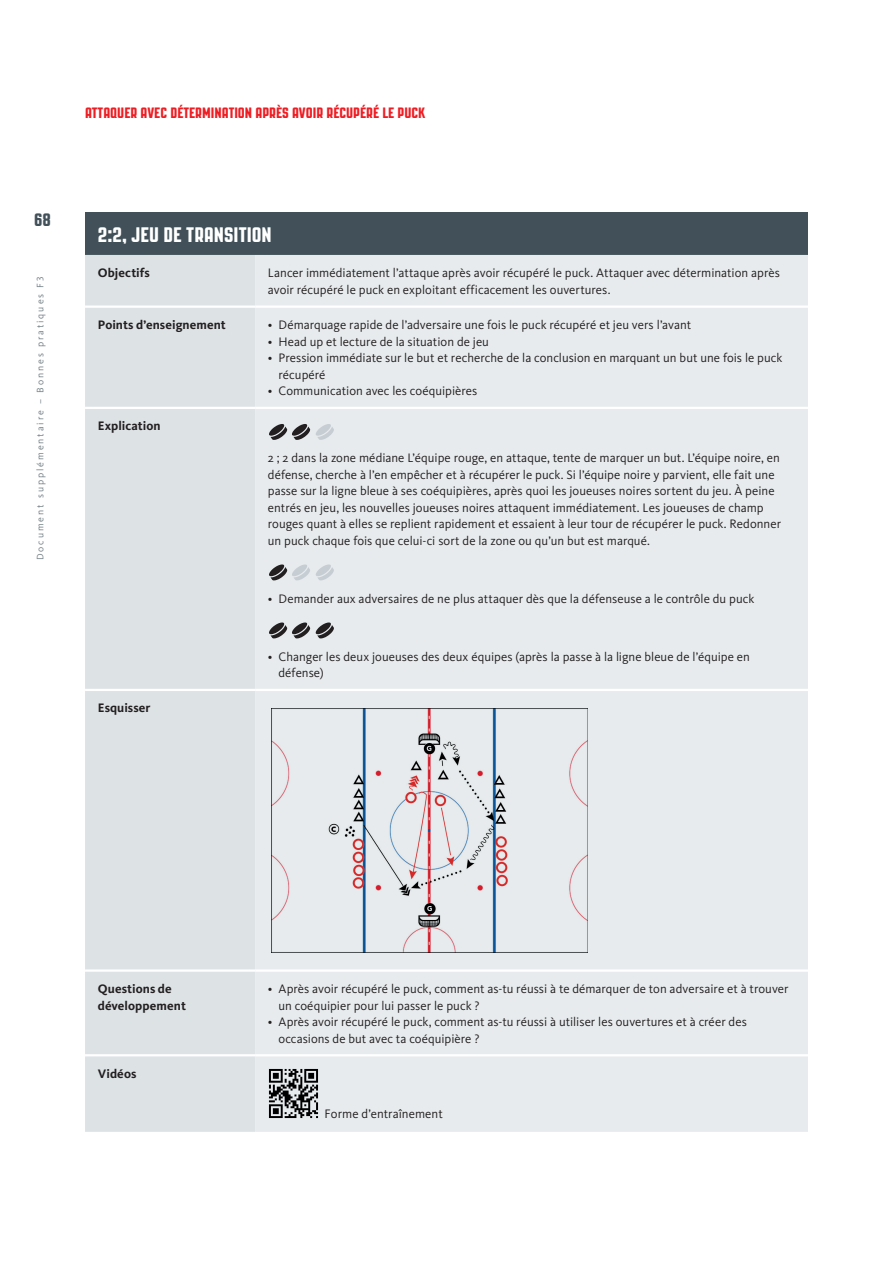
<style>
.page{position:relative;width:893px;height:1263px;background:#fff}
.page>*{position:absolute;margin:0;border:0;box-sizing:border-box;transform-origin:0 0}
.t1{font:21px "PAG Revolucion";color:#fff}
.t2{font:18px "PAG Revolucion";color:#425159}
.t3{font:15px "PAG Revolucion";color:#ee1d23}
.t4{font:12.75px/16.5px "Kievit OT";letter-spacing:.005em;color:#231f20}
.t5{font:700 12.75px/16.5px "Kievit OT";letter-spacing:.005em;color:#231f20}
.t6{font:9.75px "Kievit OT";letter-spacing:.2em;color:#717d83}
</style>
<div class="page">
<div style="left:85px;top:213px;width:723px;height:42px;background:#425159"></div>
<div style="left:85px;top:255px;width:170px;height:877px;background:#dde2e5"></div>
<div style="left:255px;top:255px;width:553px;height:877px;background:#e7ebed"></div>
<hr style="left:85px;top:305px;width:170px;height:3px;background:#fff">
<hr style="left:255px;top:305px;width:553px;height:3px;background:#fff">
<hr style="left:85px;top:407px;width:170px;height:2px;background:#fff">
<hr style="left:255px;top:407px;width:553px;height:2px;background:#fff">
<hr style="left:85px;top:689px;width:170px;height:2px;background:#fff">
<hr style="left:255px;top:689px;width:553px;height:2px;background:#fff">
<hr style="left:85px;top:969px;width:170px;height:3px;background:#fff">
<hr style="left:255px;top:969px;width:553px;height:3px;background:#fff">
<hr style="left:85px;top:1054px;width:170px;height:2px;background:#fff">
<hr style="left:255px;top:1054px;width:553px;height:2px;background:#fff">
<svg style="left:316px;top:424px;width:18px;height:16px"></svg>
<svg style="left:269px;top:424px;width:41px;height:16px"></svg>
<svg style="left:269px;top:564px;width:41px;height:16px"></svg>
<svg style="left:316px;top:564px;width:18px;height:16px"></svg>
<svg style="left:269px;top:622px;width:41px;height:16px"></svg>
<svg style="left:316px;top:622px;width:18px;height:16px"></svg>
<img style="left:272px;top:708px;width:315px;height:244px">
<img style="left:268px;top:1068px;width:51px;height:51px">
<p class="t3" style="left:85px;top:105px;width:342px">ATTAQUER AVEC DÉTERMINATION APRÈS AVOIR RÉCUPÉRÉ LE PUCK</p>
<h2 class="t2" style="left:34px;top:210px;width:18px">68</h2>
<p class="t6" style="left:34px;top:560px;width:285px;rotate:-90deg">Document supplémentaire – Bonnes pratiques F3</p>
<h1 class="t1" style="left:98px;top:223px;width:176px">2:2, JEU DE TRANSITION</h1>
<p class="t5" style="left:98px;top:265px;width:54px">Objectifs</p>
<p class="t4" style="left:268px;top:265px;width:514px">Lancer immédiatement l’attaque après avoir récupéré le puck. Attaquer avec détermination après avoir récupéré le puck en exploitant efficacement les ouvertures.</p>
<p class="t5" style="left:98px;top:316px;width:130px">Points d’enseignement</p>
<p class="t4" style="left:268px;top:316px;width:425px">• Démarquage rapide de l’adversaire une fois le puck récupéré et jeu vers l’avant</p>
<p class="t4" style="left:268px;top:333px;width:223px">• Head up et lecture de la situation de jeu</p>
<p class="t4" style="left:279px;top:349px;width:505px;text-indent:-11px">• Pression immédiate sur le but et recherche de la conclusion en marquant un but une fois le puck récupéré</p>
<p class="t4" style="left:268px;top:382px;width:211px">• Communication avec les coéquipières</p>
<p class="t5" style="left:98px;top:418px;width:64px">Explication</p>
<p class="t4" style="left:268px;top:449px;width:515px">2 ; 2 dans la zone médiane L’équipe rouge, en attaque, tente de marquer un but. L’équipe noire, en défense, cherche à l’en empêcher et à récupérer le puck. Si l’équipe noire y parvient, elle fait une passe sur la ligne bleue à ses coéquipières, après quoi les joueuses noires sortent du jeu. À peine entrés en jeu, les nouvelles joueuses noires attaquent immédiatement. Les joueuses de champ rouges quant à elles se replient rapidement et essaient à leur tour de récupérer le puck. Redonner un puck chaque fois que celui-ci sort de la zone ou qu’un but est marqué.</p>
<p class="t4" style="left:268px;top:590px;width:488px">• Demander aux adversaires de ne plus attaquer dès que la défenseuse a le contrôle du puck</p>
<p class="t5" style="left:98px;top:700px;width:54px">Esquisser</p>
<p class="t4" style="left:279px;top:648px;width:473px;text-indent:-11px">• Changer les deux joueuses des deux équipes (après la passe à la ligne bleue de l’équipe en défense)</p>
<p class="t5" style="left:98px;top:980px;width:90px">Questions de développement</p>
<p class="t4" style="left:279px;top:980px;width:512px;text-indent:-11px">• Après avoir récupéré le puck, comment as-tu réussi à te démarquer de ton adversaire et à trouver un coéquipier pour lui passer le puck ?</p>
<p class="t4" style="left:279px;top:1013px;width:470px;text-indent:-11px">• Après avoir récupéré le puck, comment as-tu réussi à utiliser les ouvertures et à créer des occasions de but avec ta coéquipière ?</p>
<p class="t5" style="left:98px;top:1065px;width:40px">Vidéos</p>
<p class="t4" style="left:325px;top:1105px;width:120px">Forme d’entraînement</p>
</div>
